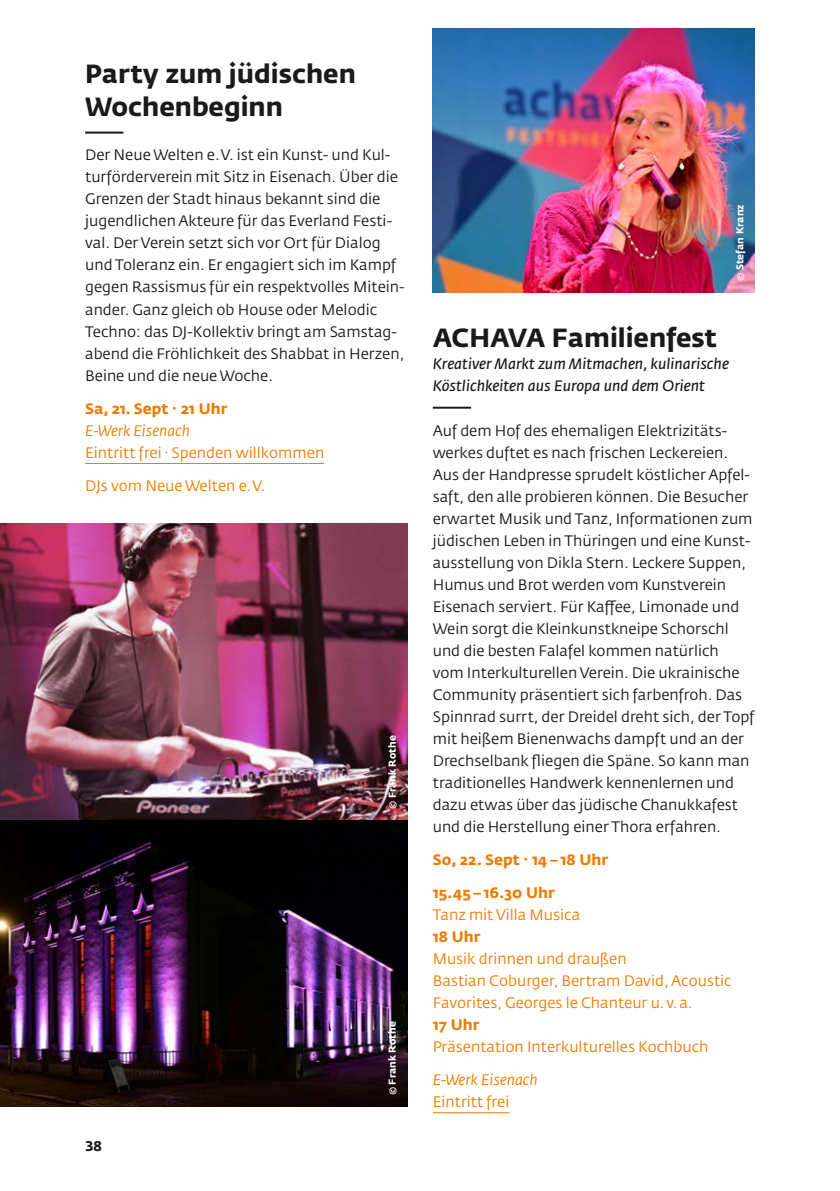
<style>
.page{position:relative;width:840px;height:1191px;background:#fff}
.page>*{position:absolute;margin:0;border:0;box-sizing:border-box;transform-origin:0 0}
.t1{font:700 26px/33px "Fedra Sans Std";color:#1a1a18}
.t2{font:15px/22px "Fedra Sans Std";color:#1a1a18}
.t3{font:15px/22px "Fedra Sans Std";color:#ef7c00}
.t4{font:italic 600 15px/22px "Fedra Sans Std";color:#1a1a18}
.t5{font:700 15px "Fedra Sans Std";color:#ef7c00}
.t6{font:italic 15px "Fedra Sans Std";color:#ef7c00}
.t7{font:700 14px "Fedra Sans Std";color:#1a1a18}
.t8{font:700 10px "Fedra Sans Std";color:#fff}
</style>
<div class="page">
<img style="left:432px;top:28px;width:322px;height:264px">
<hr style="left:432px;top:407px;width:39px;height:2px;background:#1a1a18">
<hr style="left:432px;top:1112px;width:77px;height:1px;background:#ef7c00">
<img style="left:0;top:523px;width:407px;height:297px">
<img style="left:0;top:820px;width:407px;height:286px">
<hr style="left:85px;top:132px;width:38px;height:2px;background:#1a1a18">
<hr style="left:85px;top:463px;width:239px;height:1px;background:#ef7c00">
<h1 class="t1" style="left:85px;top:58px;width:272px">Party zum jüdischen<br>Wochenbeginn</h1>
<p class="t2" style="left:85px;top:144px;width:321px">Der Neue Welten e.V. ist ein Kunst- und Kul&shy;turförderverein mit Sitz in Eisenach. Über die Grenzen der Stadt hinaus bekannt sind die jugendlichen Akteure für das Everland Festi&shy;val. Der Verein setzt sich vor Ort für Dialog und Toleranz ein. Er engagiert sich im Kampf gegen Rassismus für ein respektvolles Mitein&shy;ander. Ganz gleich ob House oder Melodic Techno: das DJ-Kollektiv bringt am Samstag&shy;abend die Fröhlichkeit des Shabbat in Herzen, Beine und die neue Woche.</p>
<p class="t5" style="left:85px;top:398px;width:144px">Sa, 21. Sept · 21 Uhr</p>
<p class="t6" style="left:85px;top:421px;width:106px">E-Werk Eisenach</p>
<p class="t3" style="left:85px;top:441px;width:240px">Eintritt frei · Spenden willkommen</p>
<p class="t3" style="left:85px;top:474px;width:182px">DJs vom Neue Welten e.V.</p>
<p class="t8" style="left:385px;top:809px;width:75px;rotate:-90deg">© Frank Rothe</p>
<p class="t7" style="left:85px;top:1136px;width:18px">38</p>
<p class="t8" style="left:385px;top:1095px;width:75px;rotate:-90deg">© Frank Rothe</p>
<p class="t8" style="left:733px;top:281px;width:78px;rotate:-90deg">© Stefan Kranz</p>
<h1 class="t1" style="left:432px;top:322px;width:285px">ACHAVA Familienfest</h1>
<p class="t4" style="left:432px;top:353px;width:297px">Kreativer Markt zum Mitmachen, kulinarische<br>Köstlichkeiten aus Europa und dem Orient</p>
<p class="t2" style="left:432px;top:419px;width:323px">Auf dem Hof des ehemaligen Elektrizitäts&shy;werkes duftet es nach frischen Leckereien.<br>Aus der Handpresse sprudelt köstlicher Apfel&shy;saft, den alle probieren können. Die Besucher erwartet Musik und Tanz, Informationen zum jüdischen Leben in Thüringen und eine Kunst&shy;ausstellung von Dikla Stern. Leckere Suppen, Humus und Brot werden vom Kunstverein Eisenach serviert. Für Kaffee, Limonade und Wein sorgt die Kleinkunstkneipe Schorschl und die besten Falafel kommen natürlich<br>vom Interkulturellen Verein. Die ukrainische Community präsentiert sich farbenfroh. Das Spinnrad surrt, der Dreidel dreht sich, der Topf mit heißem Bienenwachs dampft und an der Drechselbank fliegen die Späne. So kann man traditionelles Handwerk kennenlernen und dazu etwas über das jüdische Chanukkafest und die Herstellung einer Thora erfahren.</p>
<p class="t5" style="left:432px;top:849px;width:177px">So, 22. Sept · 14–18 Uhr</p>
<p class="t5" style="left:432px;top:882px;width:123px">15.45–16.30 Uhr</p>
<p class="t3" style="left:432px;top:903px;width:149px">Tanz mit Villa Musica</p>
<p class="t5" style="left:432px;top:926px;width:49px">18 Uhr</p>
<p class="t3" style="left:432px;top:947px;width:300px">Musik drinnen und draußen<br>Bastian Coburger, Bertram David, Acoustic<br>Favorites, Georges le Chanteur u.v.a.</p>
<p class="t5" style="left:432px;top:1014px;width:48px">17 Uhr</p>
<p class="t3" style="left:432px;top:1035px;width:277px">Präsentation Interkulturelles Kochbuch</p>
<p class="t6" style="left:432px;top:1070px;width:106px">E-Werk Eisenach</p>
<p class="t3" style="left:432px;top:1090px;width:78px">Eintritt frei</p>
</div>
